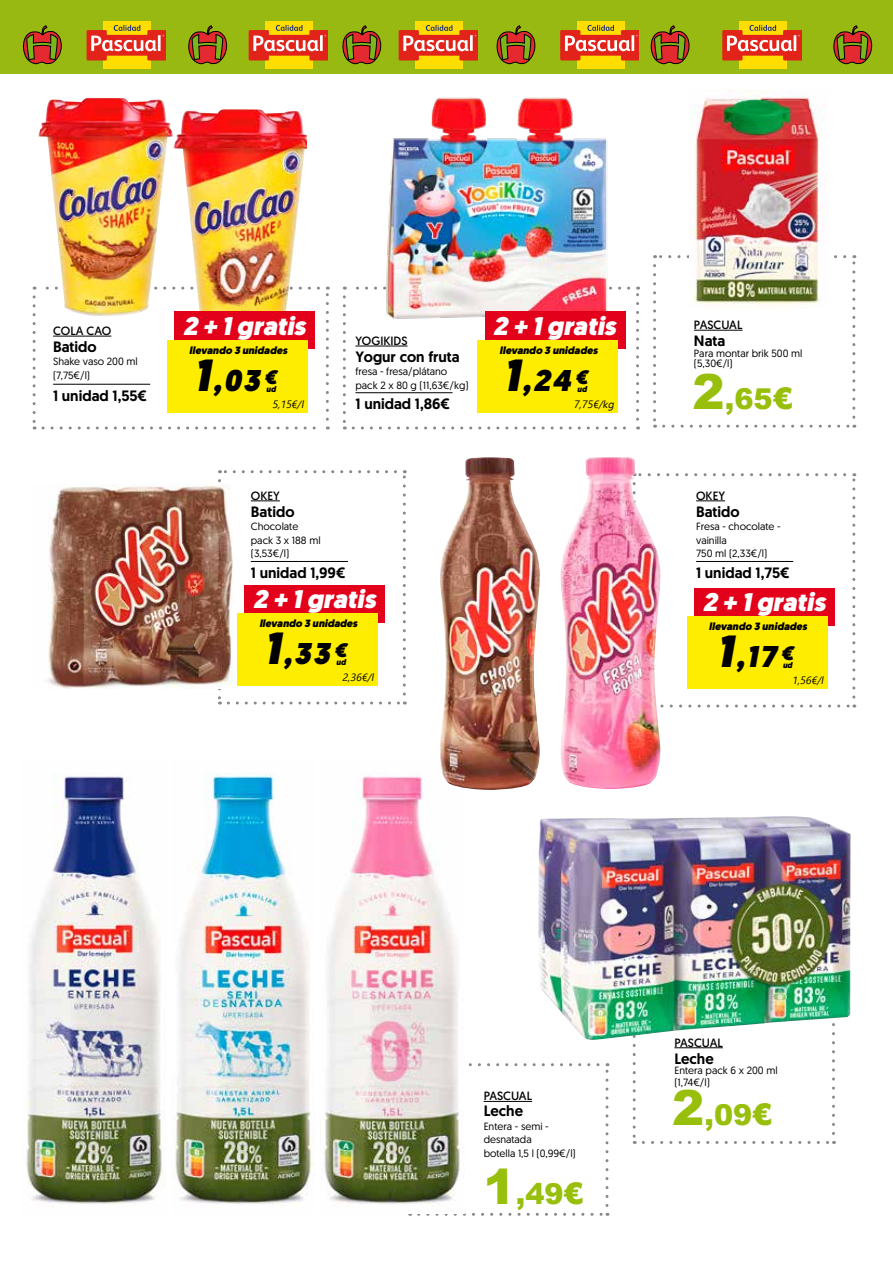
<style>
.page{position:relative;width:893px;height:1263px;background:#fff}
.page>*{position:absolute;margin:0;border:0;box-sizing:border-box;transform-origin:0 0}
.t1{font:italic 900 30px "Geomanist";color:#000}
.t2{font:900 28.65px "Arial";color:#97bf0c}
.t3{font:italic 900 25.5px "Geomanist";color:#fff}
.t4{font:500 15px "Geomanist";color:#000}
.t5{font:12px "Geomanist";color:#000}
.t6{font:10.5px/13.5px "Geomanist";color:#000}
.t7{font:italic 900 10.5px "Geomanist";color:#000}
.t8{font:italic 10.5px "Ebrima";color:#000}
.t9{font:italic 900 8.25px "Geomanist";color:#000;scale:.96 1}
.s1{font-size:45px}
.s2{font-size:48.3px}
.s3{font-size:29.85px}
</style>
<div class="page">
<svg style="left:419px;top:1213px;width:189px;height:3px"></svg>
<svg style="left:605px;top:1063px;width:3px;height:142px"></svg>
<svg style="left:468px;top:1063px;width:130px;height:3px"></svg>
<img style="left:323px;top:774px;width:141px;height:440px">
<div style="left:0;top:0;width:893px;height:73px;background:#97b911"></div>
<svg style="left:834px;top:26px;width:38px;height:39px"></svg>
<svg style="left:651px;top:26px;width:38px;height:39px"></svg>
<svg style="left:497px;top:26px;width:38px;height:39px"></svg>
<svg style="left:343px;top:26px;width:38px;height:39px"></svg>
<svg style="left:189px;top:26px;width:38px;height:39px"></svg>
<svg style="left:23px;top:26px;width:38px;height:39px"></svg>
<svg style="left:653px;top:266px;width:3px;height:162px"></svg>
<svg style="left:664px;top:425px;width:191px;height:3px"></svg>
<svg style="left:852px;top:255px;width:3px;height:162px"></svg>
<svg style="left:655px;top:255px;width:190px;height:3px"></svg>
<svg style="left:633px;top:1044px;width:3px;height:100px"></svg>
<svg style="left:643px;top:1141px;width:191px;height:3px"></svg>
<svg style="left:832px;top:1041px;width:3px;height:92px"></svg>
<svg style="left:33px;top:297px;width:3px;height:132px"></svg>
<svg style="left:43px;top:426px;width:285px;height:3px"></svg>
<svg style="left:326px;top:287px;width:3px;height:132px"></svg>
<svg style="left:34px;top:287px;width:284px;height:3px"></svg>
<svg style="left:343px;top:297px;width:3px;height:132px"></svg>
<svg style="left:353px;top:426px;width:286px;height:3px"></svg>
<svg style="left:636px;top:287px;width:3px;height:132px"></svg>
<svg style="left:344px;top:287px;width:285px;height:3px"></svg>
<svg style="left:661px;top:704px;width:194px;height:3px"></svg>
<svg style="left:852px;top:473px;width:3px;height:224px"></svg>
<svg style="left:666px;top:473px;width:179px;height:3px"></svg>
<svg style="left:218px;top:481px;width:3px;height:223px"></svg>
<svg style="left:228px;top:701px;width:177px;height:3px"></svg>
<svg style="left:403px;top:470px;width:3px;height:224px"></svg>
<svg style="left:219px;top:470px;width:176px;height:3px"></svg>
<hr style="left:694px;top:330px;width:48px;height:1px;background:#000">
<hr style="left:674px;top:1047px;width:49px;height:1px;background:#000">
<img style="left:38px;top:98px;width:135px;height:218px">
<img style="left:173px;top:109px;width:134px;height:203px">
<div style="left:103px;top:22px;width:48px;height:47px;background:#fd0"></div>
<svg style="left:87px;top:25px;width:78px;height:35px"></svg>
<div style="left:265px;top:22px;width:48px;height:47px;background:#fd0"></div>
<svg style="left:249px;top:25px;width:78px;height:35px"></svg>
<div style="left:415px;top:22px;width:48px;height:47px;background:#fd0"></div>
<svg style="left:399px;top:25px;width:78px;height:35px"></svg>
<div style="left:577px;top:22px;width:47px;height:47px;background:#fd0"></div>
<svg style="left:560px;top:25px;width:79px;height:35px"></svg>
<div style="left:739px;top:22px;width:47px;height:47px;background:#fd0"></div>
<svg style="left:722px;top:25px;width:79px;height:35px"></svg>
<hr style="left:53px;top:384px;width:97px;height:1px;background:#000">
<hr style="left:53px;top:336px;width:58px;height:1px;background:#000">
<hr style="left:355px;top:392px;width:98px;height:1px;background:#000">
<hr style="left:355px;top:346px;width:52px;height:1px;background:#000">
<hr style="left:251px;top:561px;width:97px;height:1px;background:#000">
<svg style="left:251px;top:500px;width:29px;height:1px"></svg>
<div style="left:174px;top:312px;width:141px;height:37px;background:#e2001a"></div>
<div style="left:167px;top:340px;width:141px;height:72px;background:#ffed00"></div>
<div style="left:694px;top:588px;width:141px;height:37px;background:#e2001a"></div>
<div style="left:687px;top:616px;width:141px;height:72px;background:#ffed00"></div>
<div style="left:244px;top:585px;width:141px;height:37px;background:#e2001a"></div>
<div style="left:237px;top:613px;width:141px;height:72px;background:#ffed00"></div>
<img style="left:48px;top:485px;width:185px;height:204px">
<img style="left:438px;top:457px;width:102px;height:333px">
<img style="left:560px;top:457px;width:101px;height:332px">
<img style="left:26px;top:775px;width:139px;height:430px">
<img style="left:172px;top:773px;width:143px;height:432px">
<hr style="left:484px;top:1101px;width:48px;height:1px;background:#000">
<hr style="left:696px;top:561px;width:97px;height:1px;background:#000">
<svg style="left:696px;top:500px;width:29px;height:1px"></svg>
<img style="left:689px;top:89px;width:140px;height:220px">
<img style="left:366px;top:97px;width:252px;height:222px">
<div style="left:485px;top:312px;width:140px;height:37px;background:#e2001a"></div>
<div style="left:477px;top:340px;width:141px;height:72px;background:#ffed00"></div>
<img style="left:538px;top:816px;width:313px;height:224px">
<p class="t5" style="left:53px;top:323px;width:60px">COLA CAO</p>
<h3 class="t4" style="left:53px;top:337px;width:45px">Batido</h3>
<p class="t6" style="left:53px;top:355px;width:86px">Shake vaso 200 ml (7,75€/l)</p>
<h3 class="t4" style="left:53px;top:386px;width:96px">1 unidad 1,55€</h3>
<h3 class="t3" style="left:183px;top:308px;width:130px">2 + 1gratis</h3>
<h1 class="t1" style="left:194px;top:360px;width:90px"><span class="s1">1</span>,03 <sup>€</sup></h1>
<p class="t7" style="left:189px;top:343px;width:102px">llevando 3 unidades</p>
<p class="t9" style="left:266px;top:384px;width:14px">ud</p>
<p class="t8" style="left:272px;top:397px;width:36px">5,15€/l</p>
<p class="t5" style="left:355px;top:333px;width:54px">YOGIKIDS</p>
<h3 class="t4" style="left:355px;top:347px;width:106px">Yogur con fruta</h3>
<p class="t6" style="left:355px;top:365px;width:115px">fresa - fresa/plátano pack 2 x 80 g (11,63€/kg)</p>
<h3 class="t4" style="left:355px;top:394px;width:96px">1 unidad 1,86€</h3>
<h3 class="t3" style="left:493px;top:308px;width:130px">2 + 1gratis</h3>
<h1 class="t1" style="left:503px;top:360px;width:92px"><span class="s1">1</span>,24 <sup>€</sup></h1>
<p class="t7" style="left:499px;top:343px;width:102px">llevando 3 unidades</p>
<p class="t9" style="left:577px;top:384px;width:14px">ud</p>
<p class="t8" style="left:573px;top:397px;width:44px">7,75€/kg</p>
<p class="t5" style="left:694px;top:317px;width:50px">PASCUAL</p>
<h3 class="t4" style="left:694px;top:331px;width:33px">Nata</h3>
<p class="t6" style="left:694px;top:347px;width:110px;line-height:10.5px">Para montar brik 500 ml (5,30€/l)</p>
<h2 class="t2" style="left:693px;top:378px;width:101px"><span class="s2">2</span>,65<span class="s3">€</span></h2>
<p class="t5" style="left:251px;top:488px;width:30px">OKEY</p>
<p class="t5" style="left:696px;top:488px;width:30px">OKEY</p>
<h3 class="t4" style="left:251px;top:501px;width:45px">Batido</h3>
<p class="t6" style="left:251px;top:519px;width:71px">Chocolate pack 3 x 188 ml (3,53€/l)</p>
<h3 class="t4" style="left:696px;top:501px;width:45px">Batido</h3>
<p class="t6" style="left:696px;top:519px;width:86px">Fresa - chocolate - vainilla<br>750 ml (2,33€/l)</p>
<h3 class="t4" style="left:251px;top:563px;width:96px">1 unidad 1,99€</h3>
<h3 class="t4" style="left:696px;top:563px;width:95px">1 unidad 1,75€</h3>
<h3 class="t3" style="left:253px;top:581px;width:130px">2 + 1gratis</h3>
<h1 class="t1" style="left:264px;top:633px;width:90px"><span class="s1">1</span>,33 <sup>€</sup></h1>
<p class="t7" style="left:259px;top:616px;width:102px">llevando 3 unidades</p>
<p class="t9" style="left:336px;top:657px;width:14px">ud</p>
<p class="t8" style="left:342px;top:670px;width:36px">2,36€/l</p>
<h3 class="t3" style="left:702px;top:584px;width:130px">2 + 1gratis</h3>
<h1 class="t1" style="left:717px;top:636px;width:83px"><span class="s1">1</span>,17 <sup>€</sup></h1>
<p class="t7" style="left:709px;top:619px;width:102px">llevando 3 unidades</p>
<p class="t9" style="left:783px;top:660px;width:14px">ud</p>
<p class="t8" style="left:792px;top:673px;width:36px">1,56€/l</p>
<p class="t5" style="left:484px;top:1088px;width:50px">PASCUAL</p>
<h3 class="t4" style="left:484px;top:1101px;width:41px">Leche</h3>
<p class="t6" style="left:484px;top:1119px;width:94px">Entera - semi - desnatada<br>botella 1,5 l (0,99€/l)</p>
<h2 class="t2" style="left:484px;top:1173px;width:101px"><span class="s2">1</span>,49<span class="s3">€</span></h2>
<p class="t5" style="left:674px;top:1034px;width:50px">PASCUAL</p>
<h3 class="t4" style="left:674px;top:1048px;width:41px">Leche</h3>
<p class="t6" style="left:674px;top:1064px;width:105px;line-height:12px">Entera pack 6 x 200 ml (1,74€/l)</p>
<h2 class="t2" style="left:672px;top:1094px;width:101px"><span class="s2">2</span>,09<span class="s3">€</span></h2>
</div>
